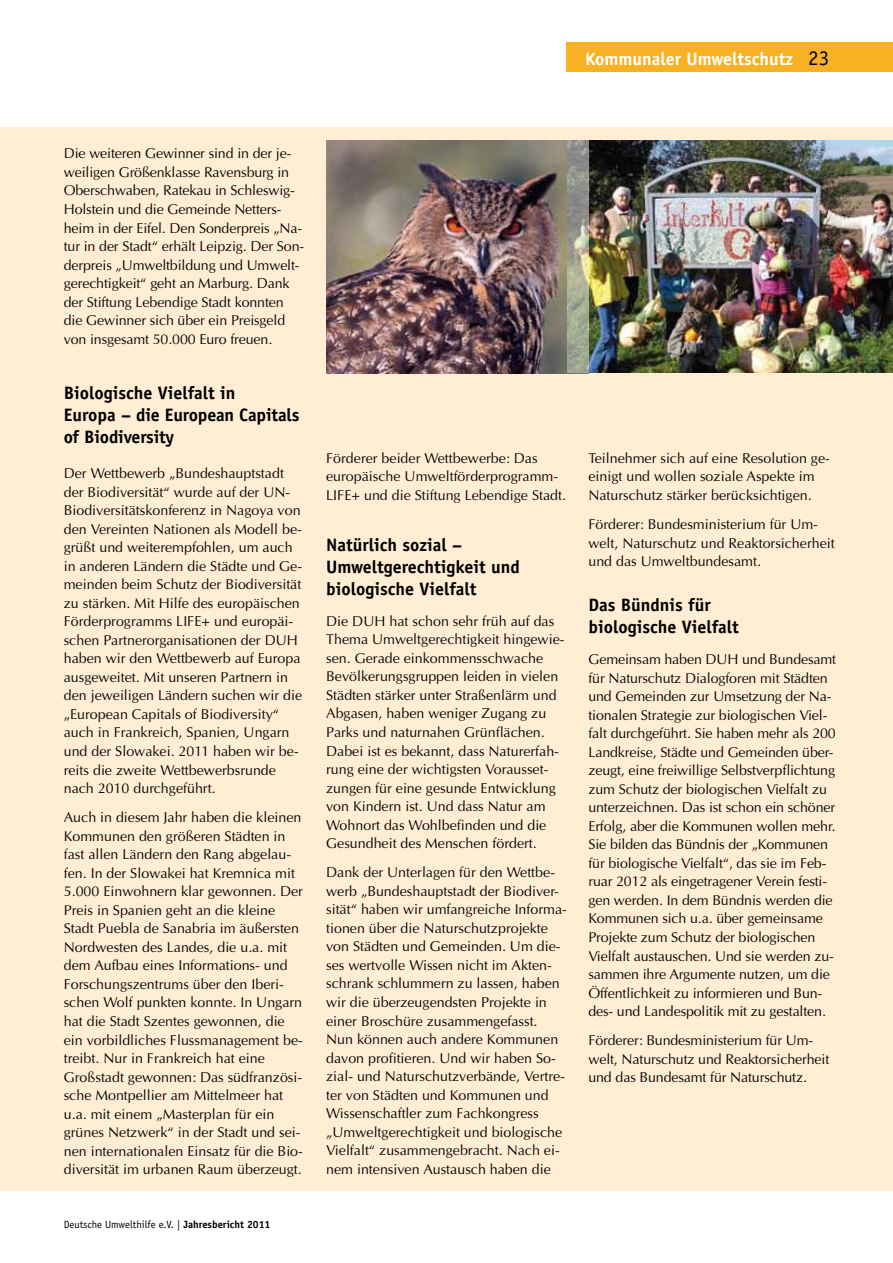
<style>
.page{position:relative;width:893px;height:1263px;background:#fff}
.page>*{position:absolute;margin:0;border:0;box-sizing:border-box;transform-origin:0 0}
.t1{font:700 18px/21.6px "Officina Sans";color:#000}
.t2{font:700 18px "Officina Sans";color:#fff}
.t3{font:14.25px/18.5px "Optima";color:#000}
.t4{font:10.5px "Officina Sans";color:#000}
.s1{font-weight:400;font-size:21px;color:#000}
.s2{font-weight:700}
</style>
<div class="page">
<div style="left:0;top:128px;width:893px;height:1063px;background:#ffeed4"></div>
<div style="left:567px;top:42px;width:326px;height:30px;background:#f8b122"></div>
<img style="left:326px;top:140px;width:241px;height:233px">
<img style="left:588px;top:140px;width:305px;height:233px">
<svg style="left:567px;top:140px;width:21px;height:233px;background:#9fa292"></svg>
<p class="t2" style="left:585px;top:47px;width:246px">Kommunaler Umweltschutz <span class="s1">23</span></p>
<p class="t3" style="left:64px;top:144px;width:242px">Die weiteren Gewinner sind in der je&shy;weiligen Größenklasse Ravensburg in Oberschwaben, Ratekau in Schleswig-Holstein und die Gemeinde Netters&shy;heim in der Eifel. Den Sonderpreis „Na&shy;tur in der Stadt“ erhält Leipzig. Der Son&shy;derpreis „Umweltbildung und Umwelt&shy;gerechtigkeit“ geht an Marburg. Dank der Stiftung Lebendige Stadt konnten die Gewinner sich über ein Preisgeld von insgesamt 50.000 Euro freuen.</p>
<p class="t1" style="left:64px;top:382px;width:237px">Biologische Vielfalt in<br>Europa – die European Capitals of Biodiversity</p>
<p class="t3" style="left:64px;top:464px;width:240px">Der Wettbewerb „Bundeshauptstadt der Biodiversität“ wurde auf der UN-Biodiversitätskonferenz in Nagoya von den Vereinten Nationen als Modell be&shy;grüßt und weiterempfohlen, um auch in anderen Ländern die Städte und Ge&shy;meinden beim Schutz der Biodiversität zu stärken. Mit Hilfe des europäischen Förderprogramms LIFE+ und europäi&shy;schen Partnerorganisationen der DUH haben wir den Wettbewerb auf Europa ausgeweitet. Mit unseren Partnern in den jeweiligen Ländern suchen wir die „European Capitals of Biodiversity“ auch in Frankreich, Spanien, Ungarn und der Slowakei. 2011 haben wir be&shy;reits die zweite Wettbewerbsrunde nach 2010 durchgeführt.</p>
<p class="t3" style="left:64px;top:808px;width:241px">Auch in diesem Jahr haben die kleinen Kommunen den größeren Städten in fast allen Ländern den Rang abgelau&shy;fen. In der Slowakei hat Kremnica mit 5.000 Einwohnern klar gewonnen. Der Preis in Spanien geht an die kleine Stadt Puebla de Sanabria im äußersten Nordwesten des Landes, die u.a. mit dem Aufbau eines Informations- und Forschungszentrums über den Iberi&shy;schen Wolf punkten konnte. In Ungarn hat die Stadt Szentes gewonnen, die ein vorbildliches Flussmanagement be&shy;treibt. Nur in Frankreich hat eine Großstadt gewonnen: Das südfranzösi&shy;sche Montpellier am Mittelmeer hat u.a. mit einem „Masterplan für ein grünes Netzwerk“ in der Stadt und sei&shy;nen internationalen Einsatz für die Bio&shy;diversität im urbanen Raum überzeugt.</p>
<p class="t4" style="left:64px;top:1218px;width:208px">Deutsche Umwelthilfe e.V. | <span class="s2">Jahresbericht 2011</span></p>
<p class="t3" style="left:326px;top:449px;width:241px">Förderer beider Wettbewerbe: Das europäische Umweltförderprogramm-<br>LIFE+ und die Stiftung Lebendige Stadt.</p>
<p class="t1" style="left:326px;top:534px;width:195px">Natürlich sozial –<br>Umweltgerechtigkeit und biologische Vielfalt</p>
<p class="t3" style="left:326px;top:612px;width:240px">Die DUH hat schon sehr früh auf das Thema Umweltgerechtigkeit hingewie&shy;sen. Gerade einkommensschwache Bevölkerungsgruppen leiden in vielen Städten stärker unter Straßenlärm und Abgasen, haben weniger Zugang zu Parks und naturnahen Grünflächen.<br>Dabei ist es bekannt, dass Naturerfah&shy;rung eine der wichtigsten Vorausset&shy;zungen für eine gesunde Entwicklung von Kindern ist. Und dass Natur am Wohnort das Wohlbefinden und die Gesundheit des Menschen fördert.</p>
<p class="t3" style="left:326px;top:863px;width:242px">Dank der Unterlagen für den Wettbe&shy;werb „Bundeshauptstadt der Biodiver&shy;sität“ haben wir umfangreiche Informa&shy;tionen über die Naturschutzprojekte von Städten und Gemeinden. Um die&shy;ses wertvolle Wissen nicht im Akten&shy;schrank schlummern zu lassen, haben wir die überzeugendsten Projekte in einer Broschüre zusammengefasst.<br>Nun können auch andere Kommunen davon profitieren. Und wir haben So&shy;zial- und Naturschutzverbände, Vertre&shy;ter von Städten und Kommunen und Wissenschaftler zum Fachkongress „Umweltgerechtigkeit und biologische Vielfalt“ zusammengebracht. Nach ei&shy;nem intensiven Austausch haben die</p>
<p class="t3" style="left:588px;top:449px;width:243px">Teilnehmer sich auf eine Resolution ge&shy;einigt und wollen soziale Aspekte im<br>Naturschutz stärker berücksichtigen.</p>
<p class="t3" style="left:588px;top:515px;width:248px">Förderer: Bundesministerium für Um&shy;welt, Naturschutz und Reaktorsicherheit und das Umweltbundesamt.</p>
<p class="t1" style="left:588px;top:594px;width:152px">Das Bündnis für biologische Vielfalt</p>
<p class="t3" style="left:588px;top:650px;width:249px">Gemeinsam haben DUH und Bundesamt für Naturschutz Dialogforen mit Städten und Gemeinden zur Umsetzung der Na&shy;tionalen Strategie zur biologischen Viel&shy;falt durchgeführt. Sie haben mehr als 200<br>Landkreise, Städte und Gemeinden über&shy;zeugt, eine freiwillige Selbstverpflichtung zum Schutz der biologischen Vielfalt zu unterzeichnen. Das ist schon ein schöner Erfolg, aber die Kommunen wollen mehr.<br>Sie bilden das Bündnis der „Kommunen für biologische Vielfalt“, das sie im Feb&shy;ruar 2012 als eingetragener Verein festi&shy;gen werden. In dem Bündnis werden die Kommunen sich u.a. über gemeinsame Projekte zum Schutz der biologischen Vielfalt austauschen. Und sie werden zu&shy;sammen ihre Argumente nutzen, um die Öffentlichkeit zu informieren und Bun&shy;des- und Landespolitik mit zu gestalten.</p>
<p class="t3" style="left:588px;top:1031px;width:242px">Förderer: Bundesministerium für Um&shy;welt, Naturschutz und Reaktorsicherheit und das Bundesamt für Naturschutz.</p>
</div>
